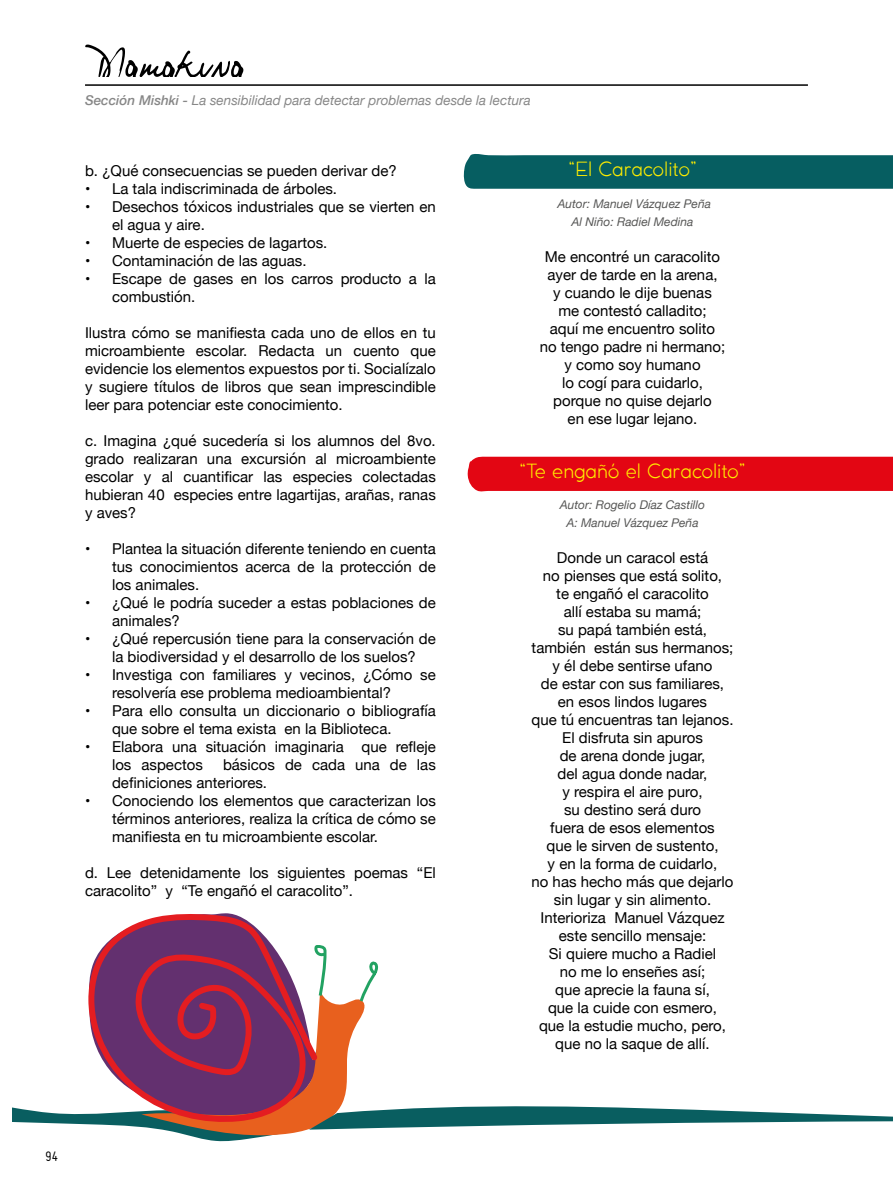
<style>
.page{position:relative;width:893px;height:1191px;background:#fff}
.page>*{position:absolute;margin:0;border:0;box-sizing:border-box;transform-origin:0 0}
.t1{font:300 19.5px "COCOMAT";color:#ffed00}
.t2{font:15px/18px "Helvetica Neue";color:#000}
.t3{font:15px "Miso";color:#000}
.t4{font:italic 13.5px "Helvetica Neue";color:#878787}
.t5{font:italic 12px/18px "Helvetica Neue";color:#575756;text-align:center}
.s1{font-weight:500}
</style>
<div class="page">
<hr style="left:85px;top:84px;width:723px;height:2px;background:#000">
<svg style="left:85px;top:45px;width:159px;height:32px"></svg>
<svg style="left:463px;top:154px;width:430px;height:35px"></svg>
<svg style="left:468px;top:456px;width:425px;height:36px"></svg>
<svg style="left:13px;top:913px;width:880px;height:228px"></svg>
<p class="t4" style="left:85px;top:90px;width:447px"><span class="s1">Sección Mishki -</span> La sensibilidad para detectar problemas desde la lectura</p>
<p class="t2" style="left:85px;top:162px;width:313px">b. ¿Qué consecuencias se pueden derivar de?</p>
<p class="t2" style="left:85px;top:180px;width:254px">• La tala indiscriminada de árboles.</p>
<p class="t2" style="left:112px;top:198px;width:325px;text-indent:-27px">• Desechos tóxicos industriales que se vierten en el agua y aire.</p>
<p class="t2" style="left:85px;top:234px;width:244px">• Muerte de especies de lagartos.</p>
<p class="t2" style="left:85px;top:252px;width:223px">• Contaminación de las aguas.</p>
<p class="t2" style="left:112px;top:270px;width:325px;text-indent:-27px">• Escape de gases en los carros producto a la combustión.</p>
<p class="t2" style="left:85px;top:324px;width:352px;text-align:justify">Ilustra cómo se manifiesta cada uno de ellos en tu microambiente escolar. Redacta un cuento que evidencie los elementos expuestos por ti. Socialízalo y sugiere títulos de libros que sean imprescindible leer para potenciar este conocimiento.</p>
<p class="t2" style="left:85px;top:432px;width:352px;text-align:justify">c. Imagina ¿qué sucedería si los alumnos del 8vo. grado realizaran una excursión al microambiente escolar y al cuantificar las especies colectadas hubieran 40 especies entre lagartijas, arañas, ranas y aves?</p>
<p class="t2" style="left:112px;top:540px;width:325px;text-align:justify;text-indent:-27px">• Plantea la situación diferente teniendo en cuenta tus conocimientos acerca de la protección de los animales.</p>
<p class="t2" style="left:112px;top:594px;width:325px;text-indent:-27px">• ¿Qué le podría suceder a estas poblaciones de animales?</p>
<p class="t2" style="left:85px;top:630px;width:352px;text-align:center">• ¿Qué repercusión tiene para la conservación de la biodiversidad y el desarrollo de los suelos?</p>
<p class="t2" style="left:112px;top:666px;width:325px;text-indent:-27px">• Investiga con familiares y vecinos, ¿Cómo se resolvería ese problema medioambiental?</p>
<p class="t2" style="left:112px;top:702px;width:325px;text-indent:-27px">• Para ello consulta un diccionario o bibliografía que sobre el tema exista en la Biblioteca.</p>
<p class="t2" style="left:112px;top:738px;width:325px;text-indent:-27px">• Elabora una situación imaginaria que refleje los aspectos</p>
<p class="t2" style="left:112px;top:756px;width:325px;text-indent:111px">básicos de cada una de las definiciones anteriores.</p>
<p class="t2" style="left:112px;top:792px;width:325px;text-align:justify;text-indent:-27px">• Conociendo los elementos que caracterizan los términos anteriores, realiza la crítica de cómo se manifiesta en tu microambiente escolar.</p>
<p class="t2" style="left:85px;top:864px;width:352px">d. Lee detenidamente los siguientes poemas “El caracolito” y “Te engañó el caracolito”.</p>
<h1 class="t1" style="left:568px;top:158px;width:130px">“El Caracolito”</h1>
<p class="t5" style="left:557px;top:195px;width:155px">Autor: Manuel Vázquez Peña<br>Al Niño: Radiel Medina</p>
<p class="t2" style="left:540px;top:248px;width:187px;text-align:center">Me encontré un caracolito ayer de tarde en la arena,<br>y cuando le dije buenas<br>me contestó calladito;<br>aquí me encuentro solito no tengo padre ni hermano; y como soy humano<br>lo cogí para cuidarlo, porque no quise dejarlo<br>en ese lugar lejano.</p>
<h1 class="t1" style="left:519px;top:459px;width:228px">“Te engañó el Caracolito”</h1>
<p class="t5" style="left:560px;top:496px;width:147px">Autor: Rogelio Díaz Castillo<br>A: Manuel Vázquez Peña</p>
<p class="t2" style="left:531px;top:550px;width:204px;text-align:center">Donde un caracol está<br>no pienses que está solito,<br>te engañó el caracolito<br>allí estaba su mamá;<br>su papá también está, también están sus hermanos; y él debe sentirse ufano<br>de estar con sus familiares, en esos lindos lugares<br>que tú encuentras tan lejanos.<br>El disfruta sin apuros<br>de arena donde jugar,<br>del agua donde nadar,<br>y respira el aire puro,<br>su destino será duro<br>fuera de esos elementos<br>que le sirven de sustento,<br>y en la forma de cuidarlo,<br>no has hecho más que dejarlo sin lugar y sin alimento.<br>Interioriza Manuel Vázquez este sencillo mensaje:<br>Si quiere mucho a Radiel<br>no me lo enseñes así;<br>que aprecie la fauna sí,<br>que la cuide con esmero,<br>que la estudie mucho, pero, que no la saque de allí.</p>
<p class="t3" style="left:46px;top:1148px;width:14px">94</p>
</div>
